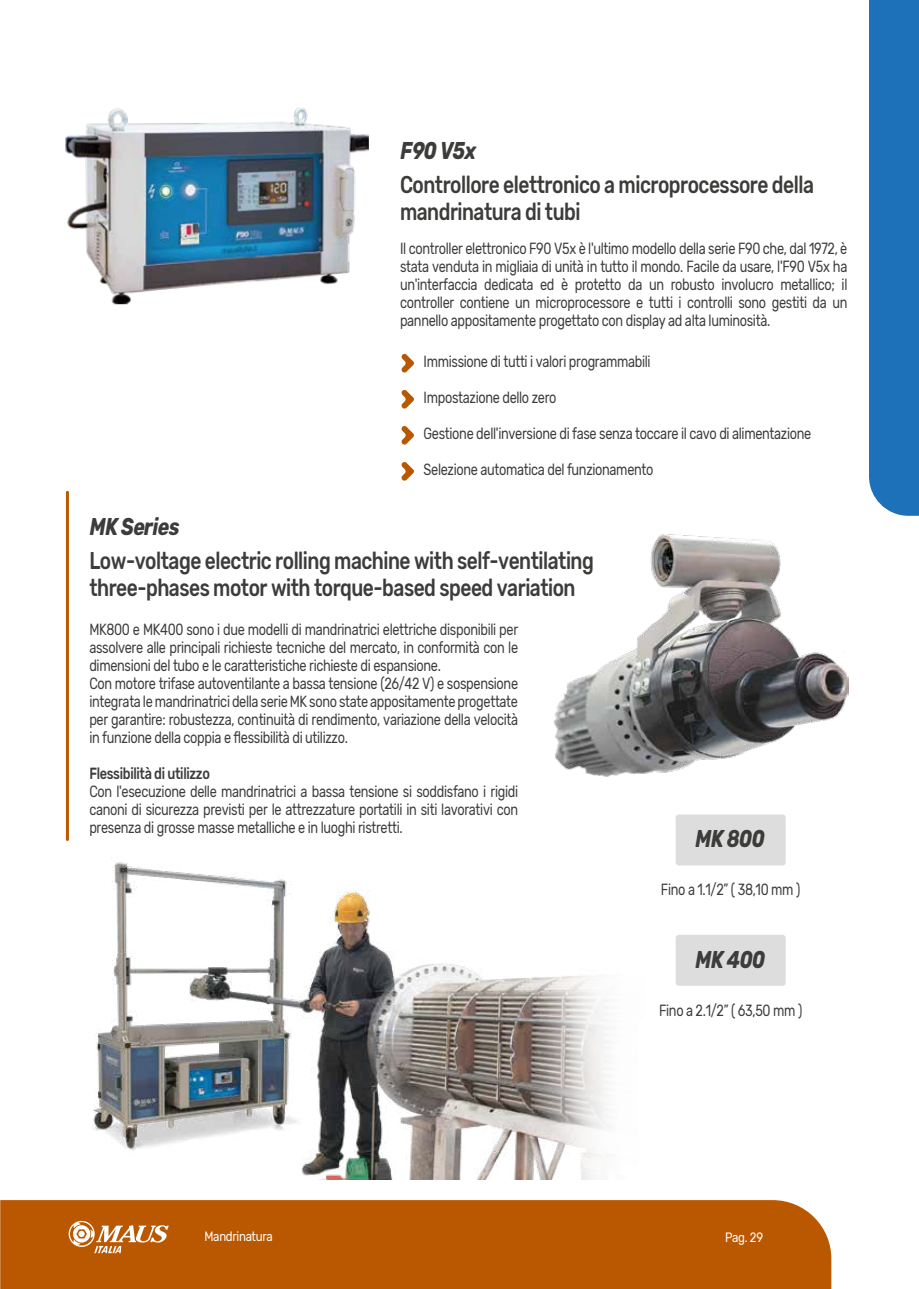
<style>
.page{position:relative;width:919px;height:1289px;background:#fff}
.page>*{position:absolute;margin:0;border:0;box-sizing:border-box;transform-origin:0 0}
.t1{font:500 24.15px/27px "Rubik";letter-spacing:-.025em;color:#3c3c3b;scale:.79 1}
.t2{font:italic 700 24.15px "Rubik";letter-spacing:-.025em;color:#3c3c3b;scale:.79 1}
.t3{font:16.2px/18px "Rubik";letter-spacing:-.025em;color:#3c3c3b;text-align:justify;scale:.79 1}
.t4{font:500 16.2px "Rubik";letter-spacing:-.025em;color:#3c3c3b;scale:.79 1}
.t5{font:13.5px "Rubik";letter-spacing:-.025em;color:#fff;scale:.85 1}
</style>
<div class="page">
<img style="left:93px;top:858px;width:515px;height:321px">
<img style="left:65px;top:107px;width:304px;height:197px">
<svg style="left:401px;top:353px;width:13px;height:20px"></svg>
<svg style="left:401px;top:390px;width:13px;height:19px"></svg>
<svg style="left:401px;top:426px;width:13px;height:19px"></svg>
<svg style="left:401px;top:462px;width:13px;height:19px"></svg>
<img style="left:553px;top:534px;width:295px;height:242px">
<div style="left:675px;top:814px;width:110px;height:51px;background:#ddd;border-radius:3px"></div>
<div style="left:675px;top:934px;width:110px;height:51px;background:#ddd;border-radius:3px"></div>
<hr style="left:66px;top:492px;width:3px;height:347px;background:#ba5802">
<div style="left:0;top:1200px;width:831px;height:88px;background:#ba5802"></div>
<svg style="left:69px;top:1220px;width:100px;height:33px"></svg>
<div style="left:869px;top:0;width:49px;height:516px;background:#1d71b8"></div>
<h1 class="t2" style="left:400px;top:136px;width:97px">F90 V5x</h1>
<h1 class="t1" style="left:400px;top:172px;width:525px">Controllore elettronico a microprocessore della mandrinatura di tubi</h1>
<p class="t3" style="left:400px;top:240px;width:568px">Il controller elettronico F90 V5x è l'ultimo modello della serie F90 che, dal 1972, è stata venduta in migliaia di unità in tutto il mondo. Facile da usare, l'F90 V5x ha un'interfaccia dedicata ed è protetto da un robusto involucro metallico; il controller contiene un microprocessore e tutti i controlli sono gestiti da un pannello appositamente progettato con display ad alta luminosità.</p>
<h1 class="t2" style="left:90px;top:512px;width:115px">MK Series</h1>
<p class="t3" style="left:423px;top:353px;width:289px">Immissione di tutti i valori programmabili</p>
<p class="t3" style="left:423px;top:389px;width:170px">Impostazione dello zero</p>
<p class="t3" style="left:423px;top:425px;width:492px">Gestione dell'inversione di fase senza toccare il cavo di alimentazione</p>
<p class="t3" style="left:423px;top:461px;width:292px">Selezione automatica del funzionamento</p>
<h1 class="t1" style="left:89px;top:548px;width:640px">Low-voltage electric rolling machine with self-ventilating three-phases motor with torque-based speed variation</h1>
<p class="t3" style="left:89px;top:620px;width:544px;text-align:left">MK800 e MK400 sono i due modelli di mandrinatrici elettriche disponibili per assolvere alle principali richieste tecniche del mercato, in conformità con le dimensioni del tubo e le caratteristiche richieste di espansione.<br>Con motore trifase autoventilante a bassa tensione (26/42 V) e sospensione integrata le mandrinatrici della serie MK sono state appositamente progettate per garantire: robustezza, continuità di rendimento, variazione della velocità in funzione della coppia e flessibilità di utilizzo.</p>
<p class="t4" style="left:89px;top:763px;width:154px">Flessibilità di utilizzo</p>
<p class="t3" style="left:89px;top:782px;width:544px">Con l'esecuzione delle mandrinatrici a bassa tensione si soddisfano i rigidi canoni di sicurezza previsti per le attrezzature portatili in siti lavorativi con presenza di grosse masse metalliche e in luoghi ristretti.</p>
<h1 class="t2" style="left:695px;top:825px;width:89px">MK 800</h1>
<p class="t3" style="left:661px;top:881px;width:178px">Fino a 1.1/2” ( 38,10 mm )</p>
<h1 class="t2" style="left:695px;top:945px;width:90px">MK 400</h1>
<p class="t3" style="left:659px;top:1001px;width:183px">Fino a 2.1/2” ( 63,50 mm )</p>
<p class="t5" style="left:204px;top:1229px;width:82px">Mandrinatura</p>
<p class="t5" style="left:725px;top:1229px;width:46px">Pag. 29</p>
</div>
